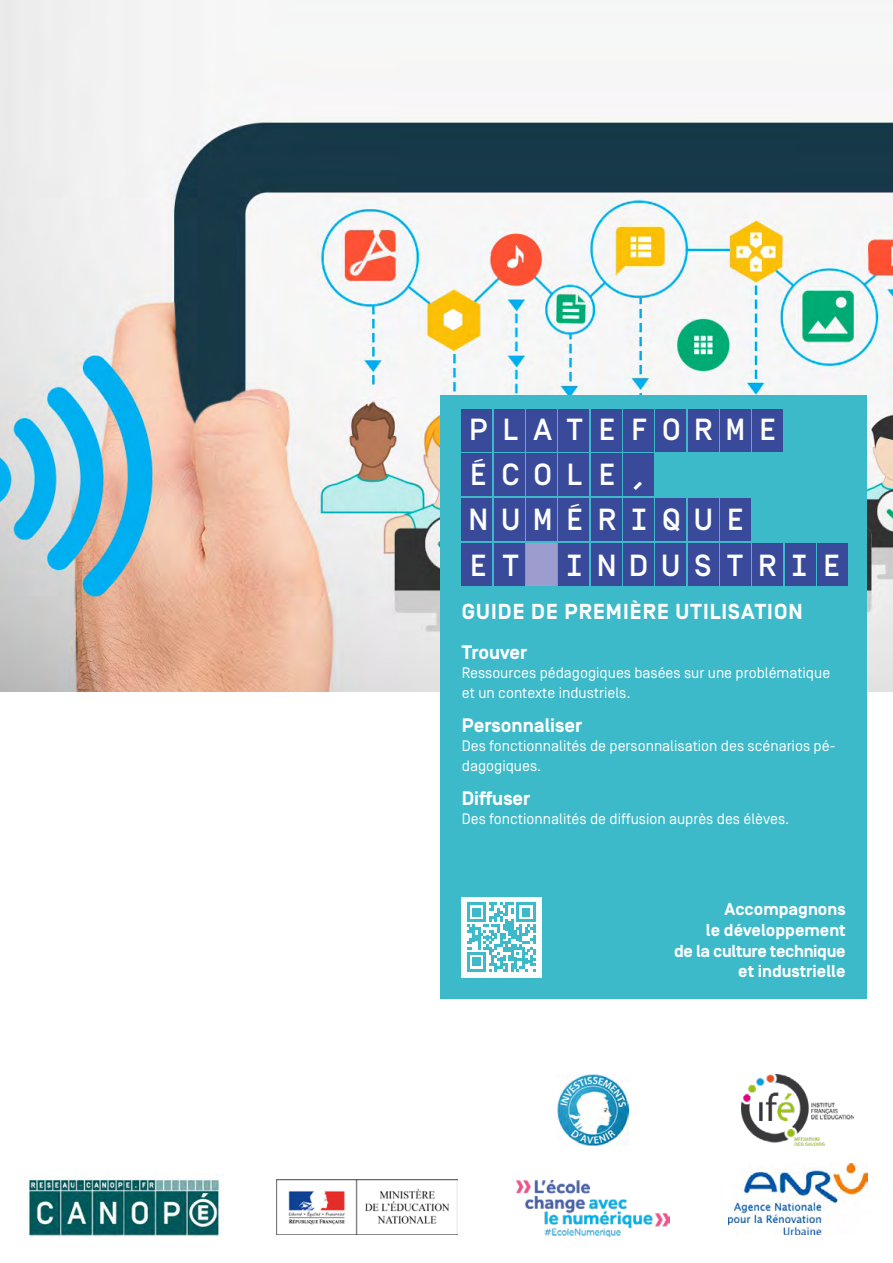
<style>
.page{position:relative;width:893px;height:1263px;background:#fff}
.page>*{position:absolute;margin:0;border:0;box-sizing:border-box;transform-origin:0 0}
.t1{font:500 30.45px/45.5px "Simplon BP Mono";letter-spacing:.445em;color:#fff}
.Accroche{font:700 21.6px "Simplon BP";letter-spacing:.05em;color:#fff}
.Texte_liste{font:700 19.5px "Simplon BP";color:#fff}
.Mentions{font:700 17.25px/20.5px "Simplon BP";color:#fff;text-align:right}
.Texte_liste-2{font:15.15px/19.5px "Simplon BP Regular";color:#fff}
</style>
<div class="page">
<img style="left:0;top:0;width:893px;height:691px">
<img style="left:728px;top:1163px;width:139px;height:72px">
<img style="left:517px;top:1180px;width:153px;height:56px">
<img style="left:742px;top:1075px;width:112px;height:71px">
<img style="left:557px;top:1074px;width:72px;height:72px">
<img style="left:276px;top:1179px;width:182px;height:56px">
<img style="left:24px;top:1177px;width:196px;height:60px">
<div style="left:440px;top:395px;width:427px;height:603px;background:#3dbac9"></div>
<div style="left:462px;top:409px;width:30px;height:42px;background:#394a9a"></div>
<div style="left:462px;top:498px;width:30px;height:42px;background:#394a9a"></div>
<div style="left:462px;top:543px;width:30px;height:42px;background:#394a9a"></div>
<div style="left:462px;top:453px;width:30px;height:43px;background:#394a9a"></div>
<div style="left:494px;top:409px;width:30px;height:42px;background:#394a9a"></div>
<div style="left:494px;top:498px;width:30px;height:42px;background:#394a9a"></div>
<div style="left:494px;top:543px;width:30px;height:42px;background:#394a9a"></div>
<div style="left:494px;top:453px;width:30px;height:43px;background:#394a9a"></div>
<div style="left:526px;top:409px;width:30px;height:42px;background:#394a9a"></div>
<div style="left:526px;top:498px;width:30px;height:42px;background:#394a9a"></div>
<div style="left:526px;top:543px;width:30px;height:42px;background:#9c9dce"></div>
<div style="left:526px;top:453px;width:30px;height:43px;background:#394a9a"></div>
<div style="left:559px;top:409px;width:30px;height:42px;background:#394a9a"></div>
<div style="left:559px;top:498px;width:30px;height:42px;background:#394a9a"></div>
<div style="left:559px;top:543px;width:30px;height:42px;background:#394a9a"></div>
<div style="left:559px;top:453px;width:30px;height:43px;background:#394a9a"></div>
<div style="left:591px;top:409px;width:30px;height:42px;background:#394a9a"></div>
<div style="left:591px;top:498px;width:30px;height:42px;background:#394a9a"></div>
<div style="left:591px;top:543px;width:30px;height:42px;background:#394a9a"></div>
<div style="left:591px;top:453px;width:30px;height:43px;background:#394a9a"></div>
<div style="left:623px;top:409px;width:30px;height:42px;background:#394a9a"></div>
<div style="left:623px;top:498px;width:30px;height:42px;background:#394a9a"></div>
<div style="left:623px;top:543px;width:30px;height:42px;background:#394a9a"></div>
<div style="left:623px;top:453px;width:30px;height:43px;background:#394a9a"></div>
<div style="left:656px;top:409px;width:30px;height:42px;background:#394a9a"></div>
<div style="left:656px;top:498px;width:30px;height:42px;background:#394a9a"></div>
<div style="left:656px;top:543px;width:30px;height:42px;background:#394a9a"></div>
<div style="left:688px;top:409px;width:30px;height:42px;background:#394a9a"></div>
<div style="left:688px;top:498px;width:30px;height:42px;background:#394a9a"></div>
<div style="left:688px;top:543px;width:30px;height:42px;background:#394a9a"></div>
<div style="left:720px;top:409px;width:30px;height:42px;background:#394a9a"></div>
<div style="left:720px;top:498px;width:30px;height:42px;background:#394a9a"></div>
<div style="left:720px;top:543px;width:30px;height:42px;background:#394a9a"></div>
<div style="left:785px;top:543px;width:30px;height:42px;background:#394a9a"></div>
<div style="left:753px;top:409px;width:30px;height:42px;background:#394a9a"></div>
<div style="left:753px;top:543px;width:30px;height:42px;background:#394a9a"></div>
<div style="left:817px;top:543px;width:30px;height:42px;background:#394a9a"></div>
<div style="left:461px;top:897px;width:80px;height:80px;background:#fff"></div>
<svg style="left:467px;top:902px;width:69px;height:70px"></svg>
<p class="t1" style="left:469px;top:405px;width:309px">PLATEFORME<br>ÉCOLE,<br>NUMÉRIQUE<br>E T</p>
<p class="t1" style="left:565px;top:541px;width:277px">INDUSTRIE</p>
<p class="Accroche" style="left:462px;top:599px;width:342px">GUIDE DE PREMIÈRE UTILISATION</p>
<p class="Texte_liste" style="left:462px;top:641px;width:67px">Trouver</p>
<p class="Texte_liste-2" style="left:462px;top:663px;width:370px">Ressources pédagogiques basées sur une problématique et un contexte industriels.</p>
<p class="Texte_liste" style="left:462px;top:714px;width:122px">Personnaliser</p>
<p class="Texte_liste-2" style="left:462px;top:736px;width:375px">Des fonctionnalités de personnalisation des scénarios pé&shy;dagogiques.</p>
<p class="Texte_liste" style="left:462px;top:787px;width:70px">Diffuser</p>
<p class="Texte_liste-2" style="left:462px;top:809px;width:329px">Des fonctionnalités de diffusion auprès des élèves.</p>
<p class="Mentions" style="left:674px;top:900px;width:173px">Accompagnons<br>le développement<br>de la culture technique et industrielle</p>
</div>
